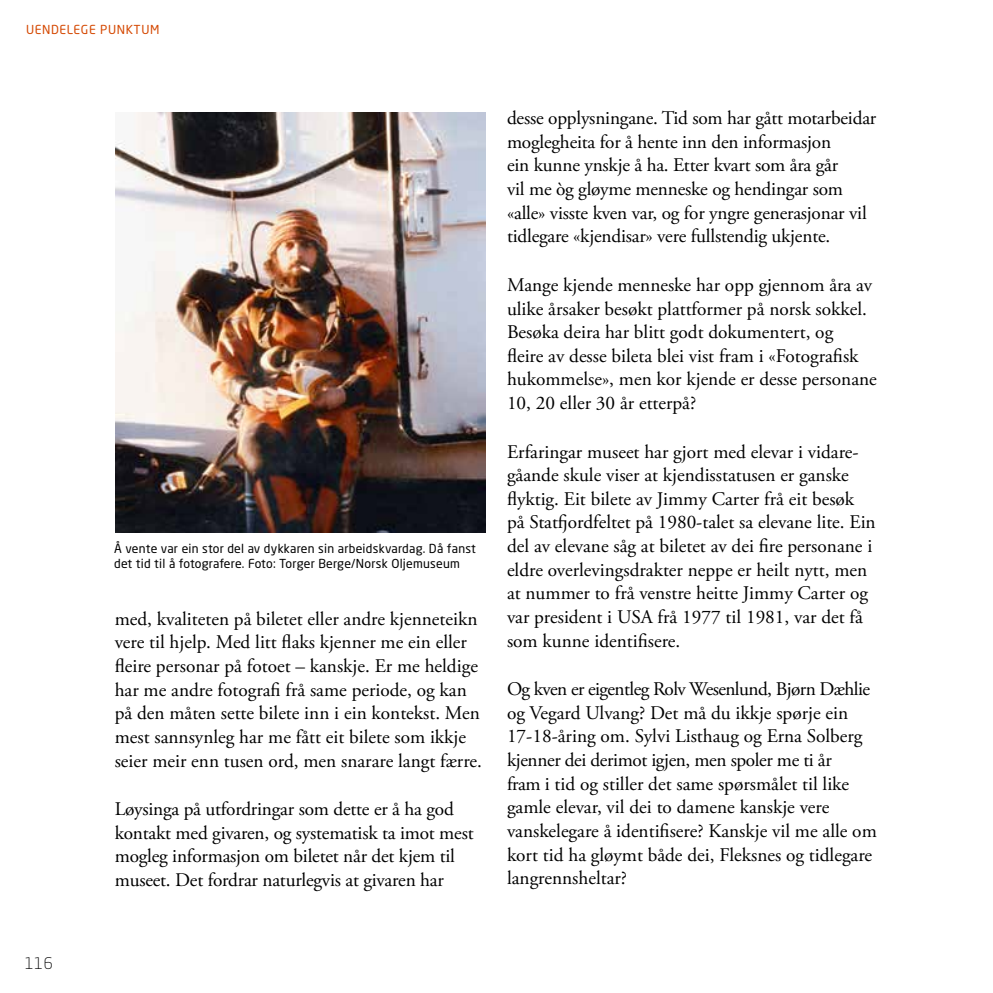
<style>
.page{position:relative;width:993px;height:993px;background:#fff}
.page>*{position:absolute;margin:0;border:0;box-sizing:border-box;transform-origin:0 0}
.t1{font:19.25px/23.6px "Adobe Garamond Pro";color:#000}
.t2{font:300 15.75px "Neo Sans Std";color:#000}
.t3{font:12.25px/14.7px "Neo Sans Std";letter-spacing:.02em;color:#000}
.t4{font:12.25px "Neo Sans Std";letter-spacing:.05em;color:#d54903}
</style>
<div class="page">
<img style="left:115px;top:112px;width:371px;height:420px">
<p class="t4" style="left:26px;top:22px;width:135px">UENDELEGE PUNKTUM</p>
<p class="t2" style="left:25px;top:953px;width:30px">116</p>
<p class="t3" style="left:114px;top:541px;width:363px">Å vente var ein stor del av dykkaren sin arbeidskvardag. Då fanst det tid til å fotografere. Foto: Torger Berge/Norsk Oljemuseum</p>
<p class="t1" style="left:115px;top:607px;width:369px">med, kvaliteten på biletet eller andre kjenneteikn vere til hjelp. Med litt flaks kjenner me ein eller fleire personar på fotoet – kanskje. Er me heldige har me andre fotografi frå same periode, og kan på den måten sette bilete inn i ein kontekst. Men mest sannsynleg har me fått eit bilete som ikkje seier meir enn tusen ord, men snarare langt færre.</p>
<p class="t1" style="left:115px;top:797px;width:360px">Løysinga på utfordringar som dette er å ha god kontakt med givaren, og systematisk ta imot mest mogleg informasjon om biletet når det kjem til museet. Det fordrar naturlegvis at givaren har</p>
<p class="t1" style="left:507px;top:107px;width:371px">desse opplysningane. Tid som har gått motarbeidar moglegheita for å hente inn den informasjon<br>ein kunne ynskje å ha. Etter kvart som åra går<br>vil me òg gløyme menneske og hendingar som «alle» visste kven var, og for yngre generasjonar vil tidlegare «kjendisar» vere fullstendig ukjente.</p>
<p class="t1" style="left:507px;top:273px;width:371px">Mange kjende menneske har opp gjennom åra av ulike årsaker besøkt plattformer på norsk sokkel.<br>Besøka deira har blitt godt dokumentert, og<br>fleire av desse bileta blei vist fram i «Fotografisk hukommelse», men kor kjende er desse personane 10, 20 eller 30 år etterpå?</p>
<p class="t1" style="left:507px;top:440px;width:370px">Erfaringar museet har gjort med elevar i vidare&shy;gåande skule viser at kjendisstatusen er ganske flyktig. Eit bilete av Jimmy Carter frå eit besøk på Statfjordfeltet på 1980-talet sa elevane lite. Ein del av elevane såg at biletet av dei fire personane i eldre overlevingsdrakter neppe er heilt nytt, men at nummer to frå venstre heitte Jimmy Carter og var president i USA frå 1977 til 1981, var det få som kunne identifisere.</p>
<p class="t1" style="left:507px;top:677px;width:371px">Og kven er eigentleg Rolv Wesenlund, Bjørn Dæhlie og Vegard Ulvang? Det må du ikkje spørje ein 17-18-åring om. Sylvi Listhaug og Erna Solberg kjenner dei derimot igjen, men spoler me ti år<br>fram i tid og stiller det same spørsmålet til like gamle elevar, vil dei to damene kanskje vere vanskelegare å identifisere? Kanskje vil me alle om kort tid ha gløymt både dei, Fleksnes og tidlegare langrennsheltar?</p>
</div>
